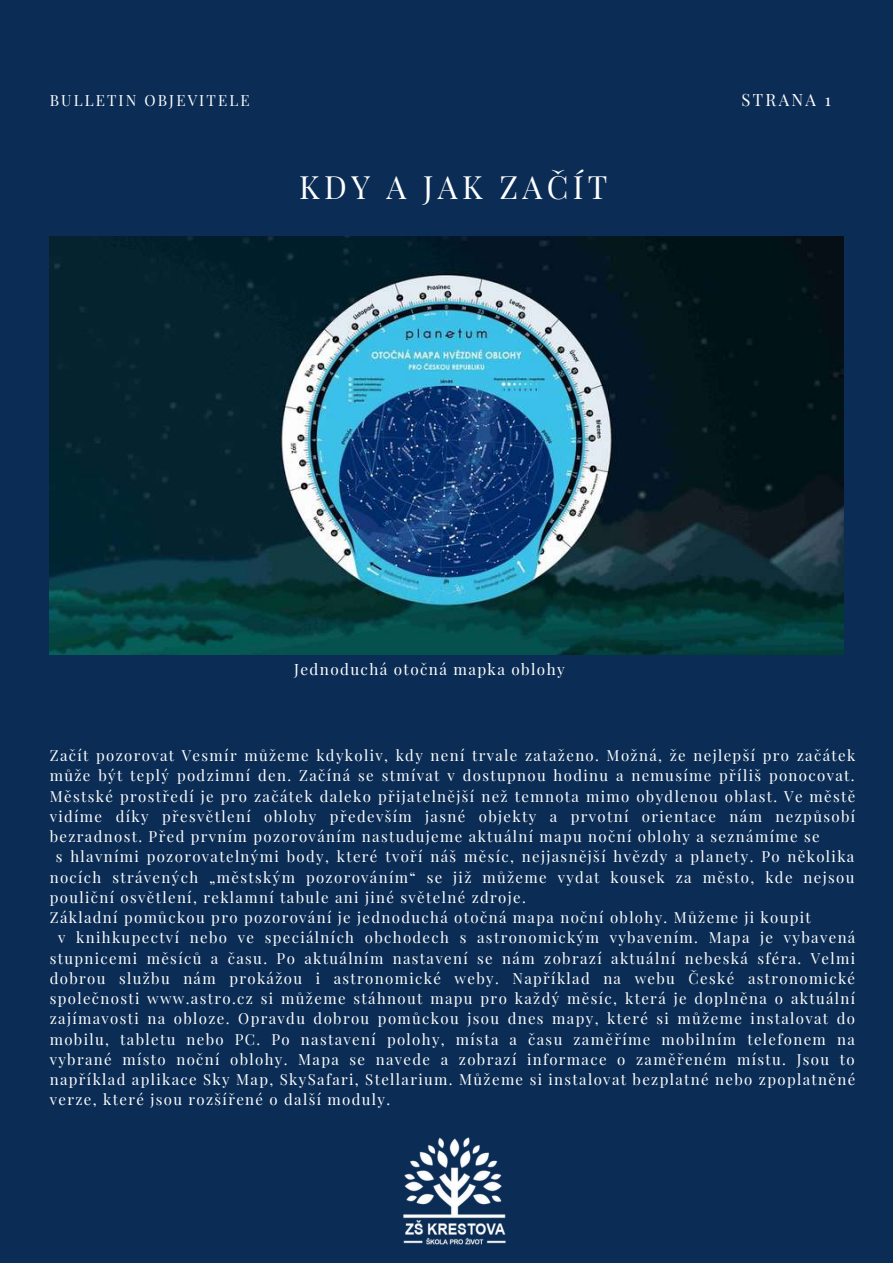
<style>
.page{position:relative;width:893px;height:1264px;background:#fff}
.page>*{position:absolute;margin:0;border:0;box-sizing:border-box;transform-origin:0 0}
.t1{font:31.5px "Playfair Display";letter-spacing:.14em;color:#fff}
.t2{font:16.65px "Playfair Display";letter-spacing:.14em;color:#fff}
.t3{font:15.3px "Playfair Display";letter-spacing:.09em;color:#fff}
.t4{font:15.15px "Playfair Display";letter-spacing:.14em;color:#fff}
.t5{font:15px "Playfair Display";letter-spacing:.09em;color:#fff}
</style>
<div class="page">
<div style="left:0;top:0;width:892px;height:1262px;background:#0b2d55"></div>
<img style="left:50px;top:236px;width:793px;height:418px">
<img style="left:403px;top:1137px;width:103px;height:108px">
<p class="t4" style="left:50px;top:90px;width:201px">BULLETIN OBJEVITELE</p>
<p class="t2" style="left:741px;top:88px;width:91px">STRANA 1</p>
<h1 class="t1" style="left:299px;top:164px;width:310px">KDY A JAK ZAČÍT</h1>
<p class="t3" style="left:294px;top:659px;width:272px">Jednoduchá otočná mapka oblohy</p>
<p class="t5" style="left:50px;top:745px;width:807px">Začít pozorovat Vesmír můžeme kdykoliv, kdy není trvale zataženo. Možná, že nejlepší pro začátek</p>
<p class="t5" style="left:50px;top:765px;width:806px">může být teplý podzimní den. Začíná se stmívat v dostupnou hodinu a nemusíme příliš ponocovat.</p>
<p class="t5" style="left:50px;top:785px;width:807px">Městské prostředí je pro začátek daleko přijatelnější než temnota mimo obydlenou oblast. Ve městě</p>
<p class="t5" style="left:50px;top:805px;width:806px">vidíme díky přesvětlení oblohy především jasné objekty a prvotní orientace nám nezpůsobí</p>
<p class="t5" style="left:50px;top:826px;width:771px">bezradnost. Před prvním pozorováním nastudujeme aktuální mapu noční oblohy a seznámíme se</p>
<p class="t5" style="left:56px;top:846px;width:799px">s hlavními pozorovatelnými body, které tvoří náš měsíc, nejjasnější hvězdy a planety. Po několika</p>
<p class="t5" style="left:50px;top:866px;width:806px">nocích strávených „městským pozorováním“ se již můžeme vydat kousek za město, kde nejsou</p>
<p class="t5" style="left:50px;top:886px;width:477px">pouliční osvětlení, reklamní tabule ani jiné světelné zdroje.</p>
<p class="t5" style="left:50px;top:906px;width:762px">Základní pomůckou pro pozorování je jednoduchá otočná mapa noční oblohy. Můžeme ji koupit</p>
<p class="t5" style="left:58px;top:927px;width:798px">v knihkupectví nebo ve speciálních obchodech s astronomickým vybavením. Mapa je vybavená</p>
<p class="t5" style="left:50px;top:947px;width:807px">stupnicemi měsíců a času. Po aktuálním nastavení se nám zobrazí aktuální nebeská sféra. Velmi</p>
<p class="t5" style="left:50px;top:967px;width:806px">dobrou službu nám prokážou i astronomické weby. Například na webu České astronomické</p>
<p class="t5" style="left:50px;top:987px;width:807px">společnosti www.astro.cz si můžeme stáhnout mapu pro každý měsíc, která je doplněna o aktuální</p>
<p class="t5" style="left:50px;top:1008px;width:806px">zajímavosti na obloze. Opravdu dobrou pomůckou jsou dnes mapy, které si můžeme instalovat do</p>
<p class="t5" style="left:50px;top:1028px;width:806px">mobilu, tabletu nebo PC. Po nastavení polohy, místa a času zaměříme mobilním telefonem na</p>
<p class="t5" style="left:50px;top:1048px;width:806px">vybrané místo noční oblohy. Mapa se navede a zobrazí informace o zaměřeném místu. Jsou to</p>
<p class="t5" style="left:50px;top:1068px;width:807px">například aplikace Sky Map, SkySafari, Stellarium. Můžeme si instalovat bezplatné nebo zpoplatněné</p>
<p class="t5" style="left:50px;top:1089px;width:342px">verze, které jsou rozšířené o další moduly.</p>
</div>
